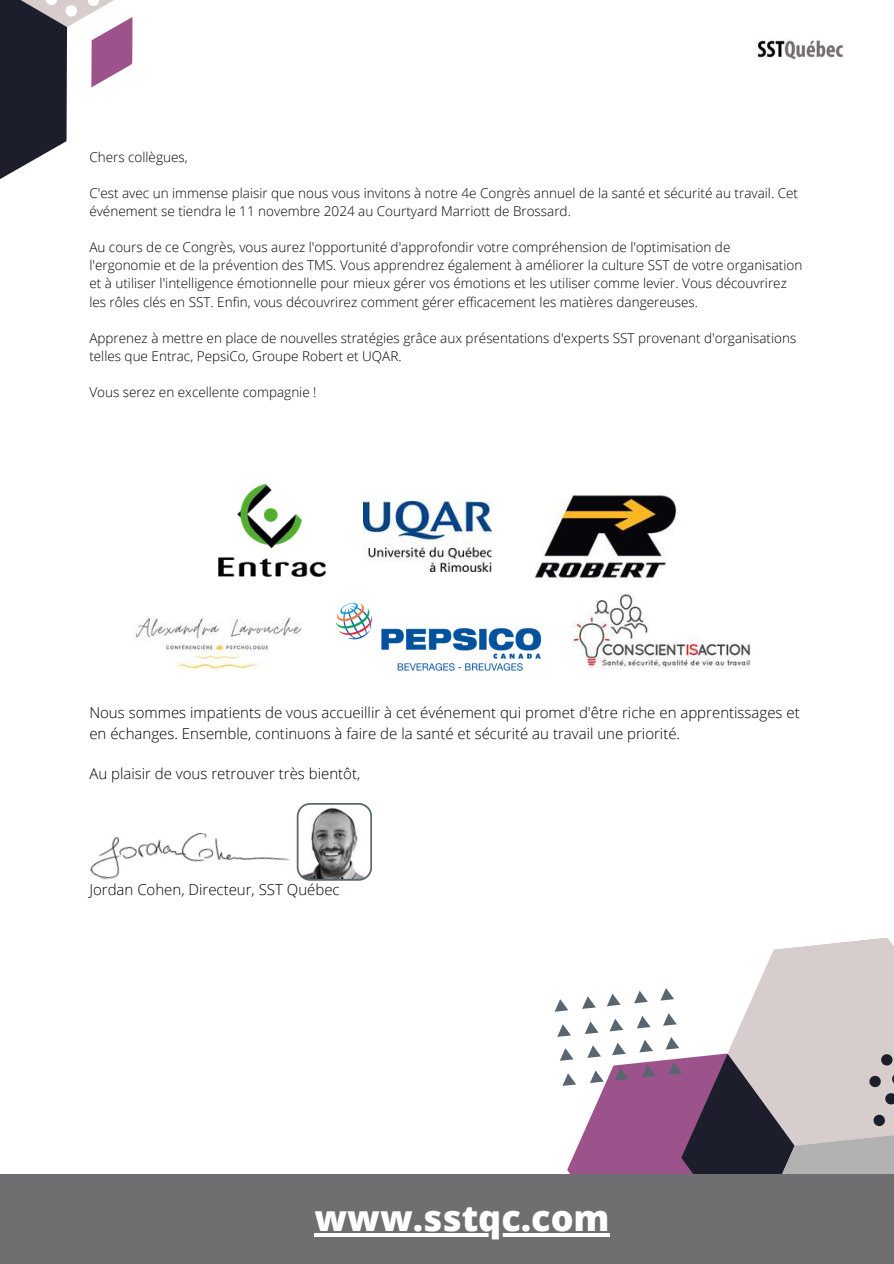
<style>
.page{position:relative;width:894px;height:1264px;background:#fff}
.page>*{position:absolute;margin:0;border:0;box-sizing:border-box;transform-origin:0 0}
.t1{font:800 36px "Open Sans";color:#fff}
.t2{font:300 15px/20.2px "Open Sans";color:#000}
.t3{font:300 13.5px/18px "Open Sans";color:#000}
</style>
<div class="page">
<svg style="left:567px;top:1053px;width:67px;height:121px;fill:#9c528b"></svg>
<svg style="left:555px;top:999px;width:13px;height:12px"></svg>
<svg style="left:582px;top:996px;width:13px;height:12px"></svg>
<svg style="left:607px;top:993px;width:13px;height:13px"></svg>
<svg style="left:557px;top:1024px;width:14px;height:12px"></svg>
<svg style="left:585px;top:1021px;width:13px;height:13px"></svg>
<svg style="left:609px;top:1019px;width:14px;height:12px"></svg>
<svg style="left:560px;top:1048px;width:13px;height:12px"></svg>
<svg style="left:587px;top:1045px;width:14px;height:12px"></svg>
<svg style="left:612px;top:1042px;width:13px;height:13px"></svg>
<svg style="left:563px;top:1073px;width:13px;height:12px"></svg>
<svg style="left:589px;top:1070px;width:14px;height:13px"></svg>
<svg style="left:614px;top:1067px;width:14px;height:13px"></svg>
<svg style="left:634px;top:937px;width:259px;height:237px"></svg>
<hr style="left:0;top:1259px;width:893px;height:4px;background:#6f6f72">
<div style="left:0;top:1174px;width:893px;height:85px;background:#6f6f72"></div>
<svg style="left:0;top:0;width:133px;height:179px"></svg>
<img style="left:90px;top:832px;width:200px;height:48px">
<img style="left:756px;top:40px;width:88px;height:20px">
<svg style="left:297px;top:803px;width:75px;height:77px"></svg>
<img style="left:363px;top:501px;width:129px;height:70px">
<img style="left:219px;top:484px;width:107px;height:92px">
<img style="left:535px;top:494px;width:143px;height:86px">
<img style="left:134px;top:617px;width:168px;height:52px">
<img style="left:572px;top:593px;width:179px;height:75px">
<img style="left:336px;top:602px;width:206px;height:69px">
<hr style="left:314px;top:1233px;width:295px;height:3px;background:#fff">
<p class="t3" style="left:89px;top:148px;width:100px">Chers collègues,</p>
<p class="t3" style="left:89px;top:184px;width:710px">C'est avec un immense plaisir que nous vous invitons à notre 4e Congrès annuel de la santé et sécurité au travail. Cet événement se tiendra le 11 novembre 2024 au Courtyard Marriott de Brossard.</p>
<p class="t3" style="left:89px;top:238px;width:714px">Au cours de ce Congrès, vous aurez l'opportunité d'approfondir votre compréhension de l'optimisation de l'ergonomie et de la prévention des TMS. Vous apprendrez également à améliorer la culture SST de votre organisation et à utiliser l'intelligence émotionnelle pour mieux gérer vos émotions et les utiliser comme levier. Vous découvrirez les rôles clés en SST. Enfin, vous découvrirez comment gérer efficacement les matières dangereuses.</p>
<p class="t3" style="left:89px;top:328px;width:708px">Apprenez à mettre en place de nouvelles stratégies grâce aux présentations d'experts SST provenant d'organisations telles que Entrac, PepsiCo, Groupe Robert et UQAR.</p>
<p class="t3" style="left:89px;top:382px;width:229px">Vous serez en excellente compagnie !</p>
<p class="t2" style="left:89px;top:702px;width:711px">Nous sommes impatients de vous accueillir à cet événement qui promet d'être riche en apprentissages et en échanges. Ensemble, continuons à faire de la santé et sécurité au travail une priorité.</p>
<p class="t2" style="left:89px;top:763px;width:272px">Au plaisir de vous retrouver très bientôt,</p>
<p class="t2" style="left:89px;top:879px;width:252px">Jordan Cohen, Directeur, SST Québec</p>
<h1 class="t1" style="left:314px;top:1190px;width:296px">www.sstqc.com</h1>
</div>
